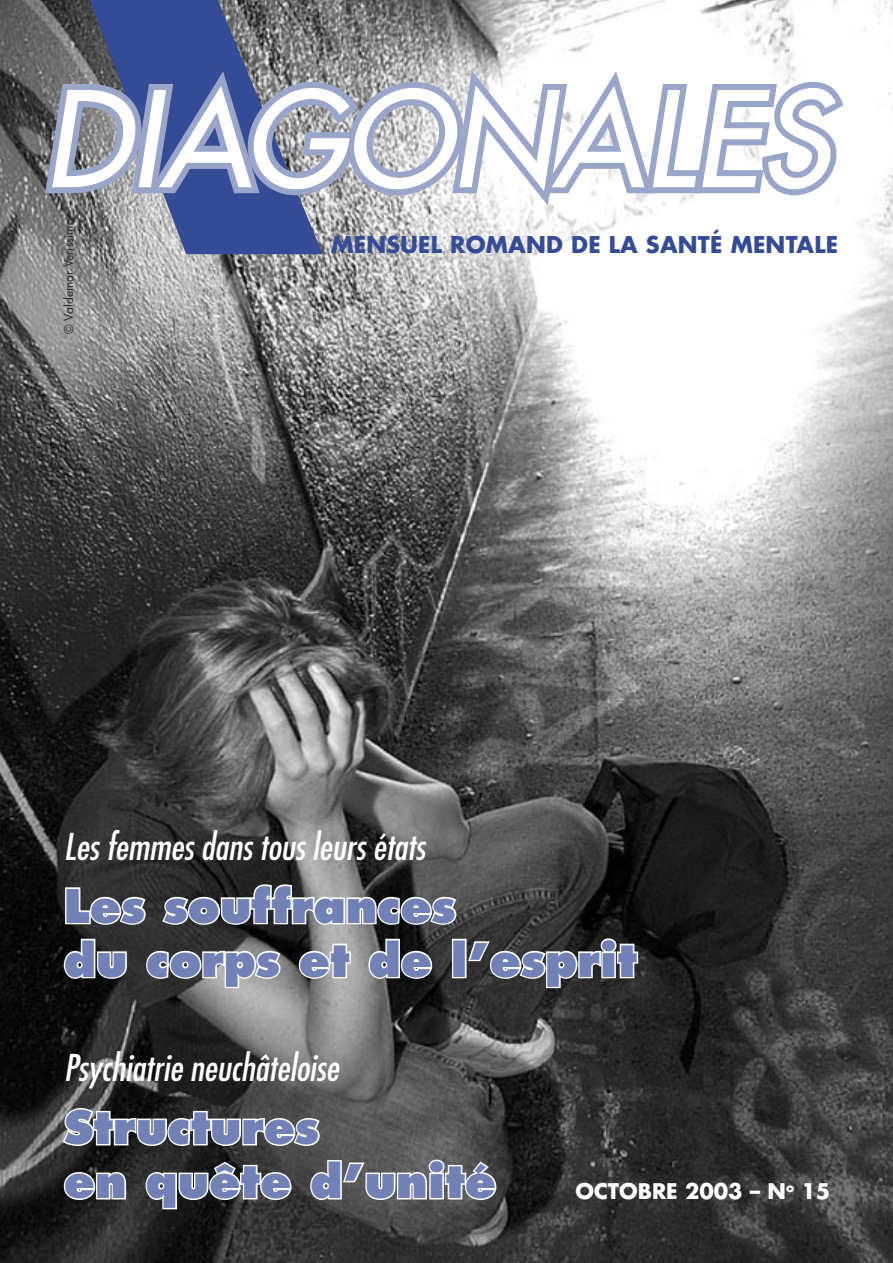
<style>
.page{position:relative;width:893px;height:1263px;background:#fff}
.page>*{position:absolute;margin:0;border:0;box-sizing:border-box;transform-origin:0 0}
.t1{font:italic 129px "Futura";color:#fff}
.Titre_Fut__Extra_Bold_36_pts_bleu{font:800 45px "Futura";color:#7281b5}
.Souti_3_livres_Fut__Bold_Obl__12_pts{font:italic condensed 36px "Futura";color:#fff}
.t2{font:700 22.5px "Futura";letter-spacing:.01em;color:#354b95}
.t3{font:700 21px "Futura";color:#fff}
.Copyright{font:12px "Futura";color:#2a2c2d}
</style>
<div class="page">
<img style="left:0;top:0;width:893px;height:1263px">
<svg style="left:88px;top:0;width:235px;height:254px;background:#57638d"></svg>
<svg style="left:39px;top:56px;width:813px;height:164px"></svg>
<svg style="left:64px;top:886px;width:83px;height:40px"></svg>
<svg style="left:160px;top:883px;width:298px;height:43px"></svg>
<svg style="left:62px;top:937px;width:66px;height:43px"></svg>
<svg style="left:145px;top:949px;width:137px;height:41px"></svg>
<svg style="left:297px;top:942px;width:55px;height:38px"></svg>
<svg style="left:367px;top:937px;width:67px;height:43px"></svg>
<div style="left:452px;top:939px;width:15px;height:39px;border:3px solid #fff"></div>
<svg style="left:466px;top:937px;width:174px;height:53px"></svg>
<svg style="left:61px;top:1106px;width:260px;height:41px"></svg>
<svg style="left:62px;top:1170px;width:66px;height:31px"></svg>
<svg style="left:144px;top:1160px;width:149px;height:51px"></svg>
<svg style="left:309px;top:1158px;width:189px;height:43px"></svg>
<p class="t1" style="left:44px;top:56px;width:787px">DIAGONALES</p>
<p class="t2" style="left:331px;top:229px;width:508px">MENSUEL ROMAND DE LA SANTÉ MENTALE</p>
<p class="Copyright" style="left:61px;top:334px;width:117px;rotate:-90deg">© Valdemar Verissimo</p>
<p class="Souti_3_livres_Fut__Bold_Obl__12_pts" style="left:64px;top:824px;width:363px">Les femmes dans tous leurs états</p>
<p class="Titre_Fut__Extra_Bold_36_pts_bleu" style="left:64px;top:878px;width:394px">Les souffrances</p>
<p class="Titre_Fut__Extra_Bold_36_pts_bleu" style="left:64px;top:932px;width:575px">du corps et de l’esprit</p>
<p class="Souti_3_livres_Fut__Bold_Obl__12_pts" style="left:64px;top:1045px;width:276px">Psychiatrie neuchâteloise</p>
<p class="Titre_Fut__Extra_Bold_36_pts_bleu" style="left:64px;top:1099px;width:257px">Structures</p>
<p class="Titre_Fut__Extra_Bold_36_pts_bleu" style="left:64px;top:1153px;width:434px">en quête d’unité</p>
<p class="t3" style="left:575px;top:1176px;width:256px">OCTOBRE 2003 – N<sup>o</sup> 15</p>
</div>
